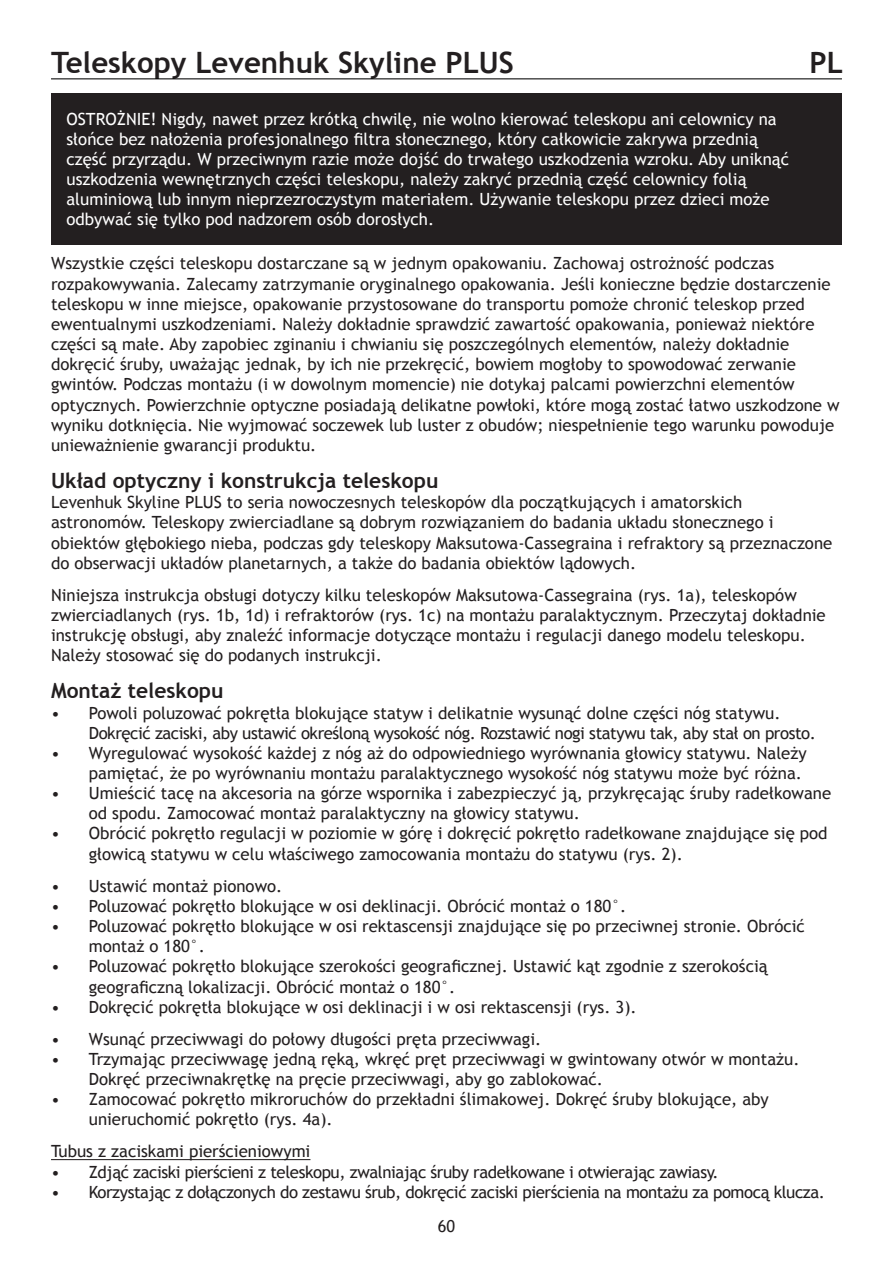
<style>
.page{position:relative;width:893px;height:1263px;background:#fff}
.page>*{position:absolute;margin:0;border:0;box-sizing:border-box;transform-origin:0 0}
.t1{font:700 29.4px "Trebuchet MS";color:#231f20}
.t2{font:700 21px "Trebuchet MS";color:#231f20}
.t3{font:16.8px/20.1px "Trebuchet MS";color:#231f20}
.t4{font:16.8px/20.1px "Trebuchet MS";color:#fff}
.t5{font:16.8px/20.1px "Trebuchet MS";letter-spacing:-.025em;color:#231f20}
.t6{font:16.5px "Trebuchet MS";color:#231f20}
</style>
<div class="page">
<div style="left:51px;top:93px;width:791px;height:151px;background:#231f20"></div>
<hr style="left:51px;top:1159px;width:259px;height:1px;background:#231f20">
<hr style="left:51px;top:78px;width:791px;height:1px;background:#000">
<h1 class="t1" style="left:51px;top:44px;width:464px">Teleskopy Levenhuk Skyline PLUS</h1>
<p class="t4" style="left:67px;top:109px;width:724px">OSTROŻNIE! Nigdy, nawet przez krótką chwilę, nie wolno kierować teleskopu ani celownicy na słońce bez nałożenia profesjonalnego filtra słonecznego, który całkowicie zakrywa przednią część przyrządu. W przeciwnym razie może dojść do trwałego uszkodzenia wzroku. Aby uniknąć uszkodzenia wewnętrznych części teleskopu, należy zakryć przednią część celownicy folią aluminiową lub innym nieprzezroczystym materiałem. Używanie teleskopu przez dzieci może odbywać się tylko pod nadzorem osób dorosłych.</p>
<h1 class="t1" style="left:809px;top:44px;width:35px">PL</h1>
<p class="t3" style="left:51px;top:253px;width:790px">Wszystkie części teleskopu dostarczane są w jednym opakowaniu. Zachowaj ostrożność podczas rozpakowywania. Zalecamy zatrzymanie oryginalnego opakowania. Jeśli konieczne będzie dostarczenie teleskopu w inne miejsce, opakowanie przystosowane do transportu pomoże chronić teleskop przed ewentualnymi uszkodzeniami. Należy dokładnie sprawdzić zawartość opakowania, ponieważ niektóre części są małe. Aby zapobiec zginaniu i chwianiu się poszczególnych elementów, należy dokładnie dokręcić śruby, uważając jednak, by ich nie przekręcić, bowiem mogłoby to spowodować zerwanie gwintów. Podczas montażu (i w dowolnym momencie) nie dotykaj palcami powierzchni elementów optycznych. Powierzchnie optyczne posiadają delikatne powłoki, które mogą zostać łatwo uszkodzone w wyniku dotknięcia. Nie wyjmować soczewek lub luster z obudów; niespełnienie tego warunku powoduje unieważnienie gwarancji produktu.</p>
<p class="t2" style="left:51px;top:467px;width:389px">Układ optyczny i konstrukcja teleskopu</p>
<p class="t3" style="left:51px;top:492px;width:783px">Levenhuk Skyline PLUS to seria nowoczesnych teleskopów dla początkujących i amatorskich astronomów. Teleskopy zwierciadlane są dobrym rozwiązaniem do badania układu słonecznego i obiektów głębokiego nieba, podczas gdy teleskopy Maksutowa-Cassegraina i refraktory są przeznaczone do obserwacji układów planetarnych, a także do badania obiektów lądowych.</p>
<p class="t3" style="left:51px;top:585px;width:776px">Niniejsza instrukcja obsługi dotyczy kilku teleskopów Maksutowa-Cassegraina (rys. 1a), teleskopów zwierciadlanych (rys. 1b, 1d) i refraktorów (rys. 1c) na montażu paralaktycznym. Przeczytaj dokładnie instrukcję obsługi, aby znaleźć informacje dotyczące montażu i regulacji danego modelu teleskopu.<br>Należy stosować się do podanych instrukcji.</p>
<p class="t2" style="left:51px;top:678px;width:174px">Montaż teleskopu</p>
<p class="t5" style="left:89px;top:702px;width:729px;text-indent:-38px">• Powoli poluzować pokrętła blokujące statyw i delikatnie wysunąć dolne części nóg statywu.<br>Dokręcić zaciski, aby ustawić określoną wysokość nóg. Rozstawić nogi statywu tak, aby stał on prosto.</p>
<p class="t3" style="left:51px;top:743px;width:757px;text-align:right">• Wyregulować wysokość każdej z nóg aż do odpowiedniego wyrównania głowicy statywu. Należy pamiętać, że po wyrównaniu montażu paralaktycznego wysokość nóg statywu może być różna.</p>
<p class="t3" style="left:89px;top:783px;width:744px;text-indent:-38px">• Umieścić tacę na akcesoria na górze wspornika i zabezpieczyć ją, przykręcając śruby radełkowane od spodu. Zamocować montaż paralaktyczny na głowicy statywu.</p>
<p class="t3" style="left:89px;top:823px;width:740px;text-indent:-38px">• Obrócić pokrętło regulacji w poziomie w górę i dokręcić pokrętło radełkowane znajdujące się pod głowicą statywu w celu właściwego zamocowania montażu do statywu (rys. 2).</p>
<p class="t3" style="left:51px;top:875px;width:233px">• Ustawić montaż pionowo.</p>
<p class="t3" style="left:51px;top:896px;width:577px">• Poluzować pokrętło blokujące w osi deklinacji. Obrócić montaż o 180°.</p>
<p class="t3" style="left:89px;top:916px;width:717px;text-indent:-38px">• Poluzować pokrętło blokujące w osi rektascensji znajdujące się po przeciwnej stronie. Obrócić montaż o 180°.</p>
<p class="t3" style="left:89px;top:956px;width:680px;text-indent:-38px">• Poluzować pokrętło blokujące szerokości geograficznej. Ustawić kąt zgodnie z szerokością geograficzną lokalizacji. Obrócić montaż o 180°.</p>
<p class="t3" style="left:51px;top:996px;width:587px">• Dokręcić pokrętła blokujące w osi deklinacji i w osi rektascensji (rys. 3).</p>
<p class="t3" style="left:51px;top:1029px;width:492px">• Wsunąć przeciwwagi do połowy długości pręta przeciwwagi.</p>
<p class="t3" style="left:89px;top:1049px;width:712px;text-indent:-38px">• Trzymając przeciwwagę jedną ręką, wkręć pręt przeciwwagi w gwintowany otwór w montażu.<br>Dokręć przeciwnakrętkę na pręcie przeciwwagi, aby go zablokować.</p>
<p class="t3" style="left:89px;top:1089px;width:682px;text-indent:-38px">• Zamocować pokrętło mikroruchów do przekładni ślimakowej. Dokręć śruby blokujące, aby unieruchomić pokrętło (rys. 4a).</p>
<p class="t3" style="left:51px;top:1141px;width:261px">Tubus z zaciskami pierścieniowymi</p>
<p class="t5" style="left:51px;top:1161px;width:669px">• Zdjąć zaciski pierścieni z teleskopu, zwalniając śruby radełkowane i otwierając zawiasy.</p>
<p class="t5" style="left:51px;top:1182px;width:775px">• Korzystając z dołączonych do zestawu śrub, dokręcić zaciski pierścienia na montażu za pomocą klucza.</p>
<p class="t6" style="left:438px;top:1215px;width:19px">60</p>
</div>
